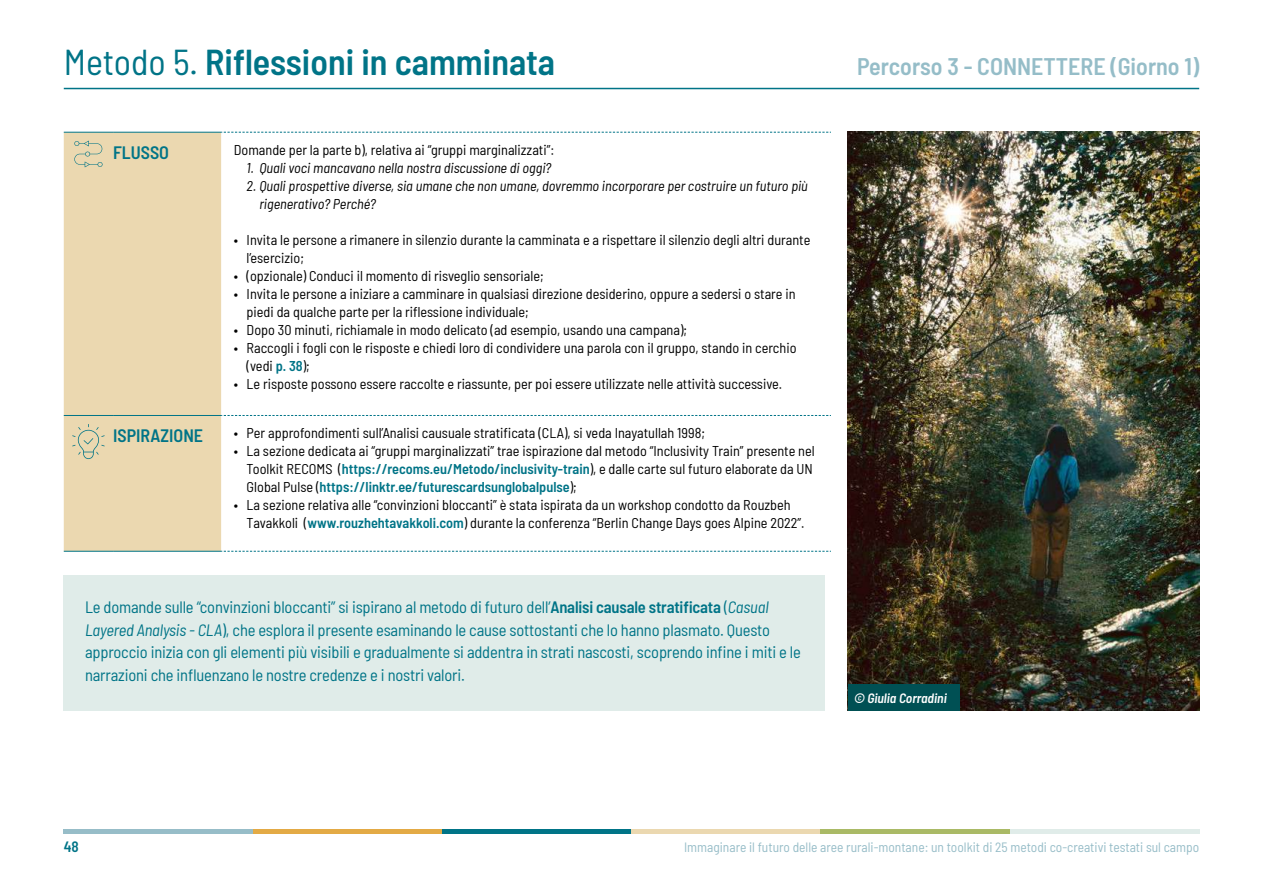
<style>
.page{position:relative;width:1263px;height:893px;background:#fff}
.page>*{position:absolute;margin:0;border:0;box-sizing:border-box;transform-origin:0 0}
.t1{font:600 semi-condensed 36px "Barlow";color:#007487}
.t2{font:600 semi-condensed 24px "Barlow";color:#95bdc8}
.t3{font:600 semi-condensed 18px "Barlow";color:#007487}
.t4{font:semi-condensed 16.5px/22.5px "Barlow";letter-spacing:-.01em;color:#007487}
.t5{font:600 semi-condensed 15px "Barlow";color:#007487}
.t6{font:semi-condensed 14.25px/18px "Barlow";color:#000}
.t7{font:italic semi-condensed 14.25px/18px "Barlow";color:#000}
.t8{font:semi-condensed 13.5px "Barlow";color:#97bdc8}
.t9{font:italic 600 semi-condensed 13.5px "Barlow";color:#fff}
.s1{font-weight:400}
.s2{font-weight:600;color:#007487}
.s3{font-weight:600}
.s4{font-style:italic}
</style>
<div class="page">
<hr style="left:64px;top:829px;width:189px;height:4px;background:#97bdc8">
<hr style="left:253px;top:829px;width:189px;height:4px;background:#e3aa45">
<hr style="left:442px;top:829px;width:189px;height:4px;background:#007487">
<hr style="left:631px;top:829px;width:190px;height:4px;background:#ebd8b0">
<hr style="left:821px;top:829px;width:189px;height:4px;background:#aaba66">
<hr style="left:1010px;top:829px;width:189px;height:4px;background:#e0ece9">
<div style="left:64px;top:133px;width:157px;height:418px;background:#ebd8b0"></div>
<hr style="left:64px;top:132px;width:49px;height:1px;background:#007487">
<hr style="left:113px;top:132px;width:108px;height:1px;background:#007487">
<hr style="left:64px;top:415px;width:49px;height:1px;background:#007487">
<hr style="left:113px;top:415px;width:108px;height:1px;background:#007487">
<hr style="left:64px;top:551px;width:49px;height:1px;background:#007487">
<hr style="left:113px;top:551px;width:108px;height:1px;background:#007487">
<svg style="left:221px;top:132px;width:610px;height:1px"></svg>
<svg style="left:221px;top:415px;width:610px;height:1px"></svg>
<svg style="left:221px;top:551px;width:610px;height:1px"></svg>
<svg style="left:74px;top:141px;width:29px;height:26px"></svg>
<svg style="left:72px;top:424px;width:33px;height:35px"></svg>
<hr style="left:64px;top:88px;width:1135px;height:1px;background:#007487">
<div style="left:64px;top:575px;width:761px;height:135px;background:#e0ece9"></div>
<img style="left:848px;top:132px;width:351px;height:578px">
<div style="left:848px;top:684px;width:111px;height:26px;background:#005054"></div>
<h1 class="t1" style="left:64px;top:36px;width:493px"><span class="s1">Metodo 5.</span> Riflessioni in camminata</h1>
<h2 class="t2" style="left:857px;top:49px;width:344px">Percorso 3 - CONNETTERE (Giorno 1)</h2>
<p class="t3" style="left:113px;top:139px;width:57px">FLUSSO</p>
<p class="t6" style="left:234px;top:140px;width:322px">Domande per la parte b), relativa ai “gruppi marginalizzati”:</p>
<p class="t7" style="left:247px;top:158px;width:306px">1. Quali voci mancavano nella nostra discussione di oggi?</p>
<p class="t7" style="left:259px;top:176px;width:550px;text-indent:-13px">2. Quali prospettive diverse, sia umane che non umane, dovremmo incorporare per costruire un futuro più rigenerativo? Perché?</p>
<p class="t6" style="left:247px;top:230px;width:565px;text-indent:-13px">• Invita le persone a rimanere in silenzio durante la camminata e a rispettare il silenzio degli altri durante l’esercizio;</p>
<p class="t6" style="left:234px;top:266px;width:311px">• (opzionale) Conduci il momento di risveglio sensoriale;</p>
<p class="t6" style="left:247px;top:284px;width:550px;text-indent:-13px">• Invita le persone a iniziare a camminare in qualsiasi direzione desiderino, oppure a sedersi o stare in piedi da qualche parte per la riflessione individuale;</p>
<p class="t6" style="left:234px;top:320px;width:455px">• Dopo 30 minuti, richiamale in modo delicato (ad esempio, usando una campana);</p>
<p class="t6" style="left:247px;top:338px;width:551px;text-indent:-13px">• Raccogli i fogli con le risposte e chiedi loro di condividere una parola con il gruppo, stando in cerchio (vedi <span class="s2">p. 38</span>);</p>
<p class="t6" style="left:234px;top:374px;width:550px">• Le risposte possono essere raccolte e riassunte, per poi essere utilizzate nelle attività successive.</p>
<p class="t3" style="left:113px;top:422px;width:91px">ISPIRAZIONE</p>
<p class="t6" style="left:234px;top:423px;width:473px">• Per approfondimenti sull’Analisi causuale stratificata (CLA), si veda Inayatullah 1998;</p>
<p class="t6" style="left:247px;top:441px;width:569px;text-indent:-13px">• La sezione dedicata ai “gruppi marginalizzati” trae ispirazione dal metodo “Inclusivity Train” presente nel<br>Toolkit RECOMS (<span class="s2">https://recoms.eu/Metodo/inclusivity-train</span>), e dalle carte sul futuro elaborate da UN<br>Global Pulse (<span class="s2">https://linktr.ee/futurescardsunglobalpulse</span>);</p>
<p class="t6" style="left:247px;top:495px;width:559px;text-indent:-13px">• La sezione relativa alle “convinzioni bloccanti” è stata ispirata da un workshop condotto da Rouzbeh<br>Tavakkoli (<span class="s2">www.rouzhehtavakkoli.com</span>) durante la conferenza “Berlin Change Days goes Alpine 2022”.</p>
<p class="t4" style="left:85px;top:595px;width:717px">Le domande sulle “convinzioni bloccanti” si ispirano al metodo di futuro dell’<span class="s3">Analisi causale stratificata</span> (<span class="s4">Casual Layered Analysis - CLA</span>), che esplora il presente esaminando le cause sottostanti che lo hanno plasmato. Questo approccio inizia con gli elementi più visibili e gradualmente si addentra in strati nascosti, scoprendo infine i miti e le narrazioni che influenzano le nostre credenze e i nostri valori.</p>
<p class="t9" style="left:854px;top:688px;width:94px">© Giulia Corradini</p>
<p class="t5" style="left:64px;top:835px;width:17px">48</p>
<p class="t8" style="left:684px;top:837px;width:517px">Immaginare il futuro delle aree rurali-montane: un toolkit di 25 metodi co-creativi testati sul campo</p>
</div>
